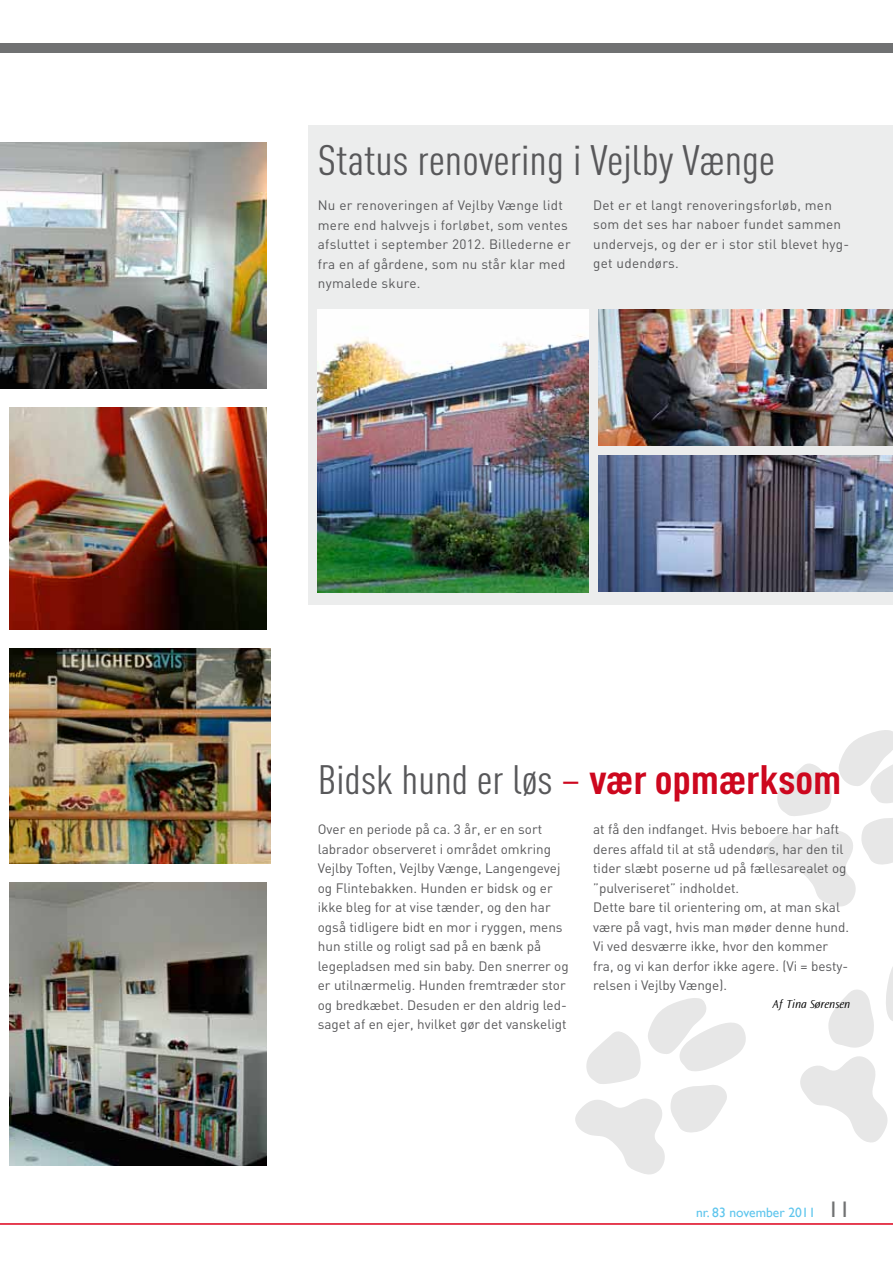
<style>
.page{position:relative;width:893px;height:1263px;background:#fff}
.page>*{position:absolute;margin:0;border:0;box-sizing:border-box;transform-origin:0 0}
.t1{font:42px "DIN Cond";color:#58585a;scale:1.11 1}
.t2{font:40.5px "DIN Cond";color:#58585a;scale:1.11 1}
.t3{font:13.5px/19.5px "DIN";color:#58585a}
.t4{font:13.5px/19.5px "DIN";letter-spacing:.02em;color:#58585a}
.t5{font:13.5px "Gill Sans";color:#5ec5ed}
.t6{font:12px "Ocean Sans MM It 310 475";letter-spacing:-.01em;color:#000}
.s1{color:#cd071e}
.s2{font-weight:700;color:#cd071e}
.s3{font-size:22.5px;color:#707172}
</style>
<div class="page">
<div style="left:0;top:43px;width:893px;height:10px;background:#707172"></div>
<hr style="left:0;top:1223px;width:893px;height:2px;background:#de001b">
<svg style="left:800px;top:967px;width:93px;height:176px"></svg>
<svg style="left:766px;top:730px;width:127px;height:177px"></svg>
<svg style="left:575px;top:998px;width:171px;height:177px"></svg>
<div style="left:309px;top:125px;width:584px;height:479px;background:#eceded"></div>
<img style="left:9px;top:407px;width:257px;height:223px">
<img style="left:9px;top:648px;width:262px;height:216px">
<img style="left:9px;top:882px;width:257px;height:284px">
<img style="left:318px;top:310px;width:575px;height:282px">
<div style="left:593px;top:446px;width:300px;height:9px;background:#eceded"></div>
<div style="left:589px;top:303px;width:9px;height:294px;background:#eceded"></div>
<img style="left:0;top:142px;width:266px;height:247px">
<h1 class="t1" style="left:318px;top:136px;width:413px">Status renovering i Vejlby Vænge</h1>
<p class="t4" style="left:318px;top:196px;width:254px">Nu er renoveringen af Vejlby Vænge lidt mere end halvvejs i forløbet, som ventes afsluttet i september 2012. Billederne er fra en af gårdene, som nu står klar med nymalede skure.</p>
<p class="t4" style="left:593px;top:196px;width:258px">Det er et langt renoveringsforløb, men som det ses har naboer fundet sammen undervejs, og der er i stor stil blevet hyg&shy;get udendørs.</p>
<h2 class="t2" style="left:318px;top:756px;width:473px">Bidsk hund er løs <span class="s1">–</span> <span class="s2">vær opmærksom</span></h2>
<p class="t3" style="left:318px;top:820px;width:252px">Over en periode på ca. 3 år, er en sort labrador observeret i området omkring Vejlby Toften, Vejlby Vænge, Langengevej og Flintebakken. Hunden er bidsk og er ikke bleg for at vise tænder, og den har også tidligere bidt en mor i ryggen, mens hun stille og roligt sad på en bænk på legepladsen med sin baby. Den snerrer og er utilnærmelig. Hunden fremtræder stor og bredkæbet. Desuden er den aldrig led&shy;saget af en ejer, hvilket gør det vanskeligt</p>
<p class="t3" style="left:593px;top:820px;width:258px">at få den indfanget. Hvis beboere har haft deres affald til at stå udendørs, har den til tider slæbt poserne ud på fællesarealet og ”pulveriseret” indholdet.<br>Dette bare til orientering om, at man skal være på vagt, hvis man møder denne hund.<br>Vi ved desværre ikke, hvor den kommer fra, og vi kan derfor ikke agere. (Vi = besty&shy;relsen i Vejlby Vænge).</p>
<p class="t6" style="left:773px;top:997px;width:79px">Af Tina Sørensen</p>
<p class="t5" style="left:696px;top:1205px;width:156px">nr. 83 november 2011 <span class="s3">11</span></p>
</div>
